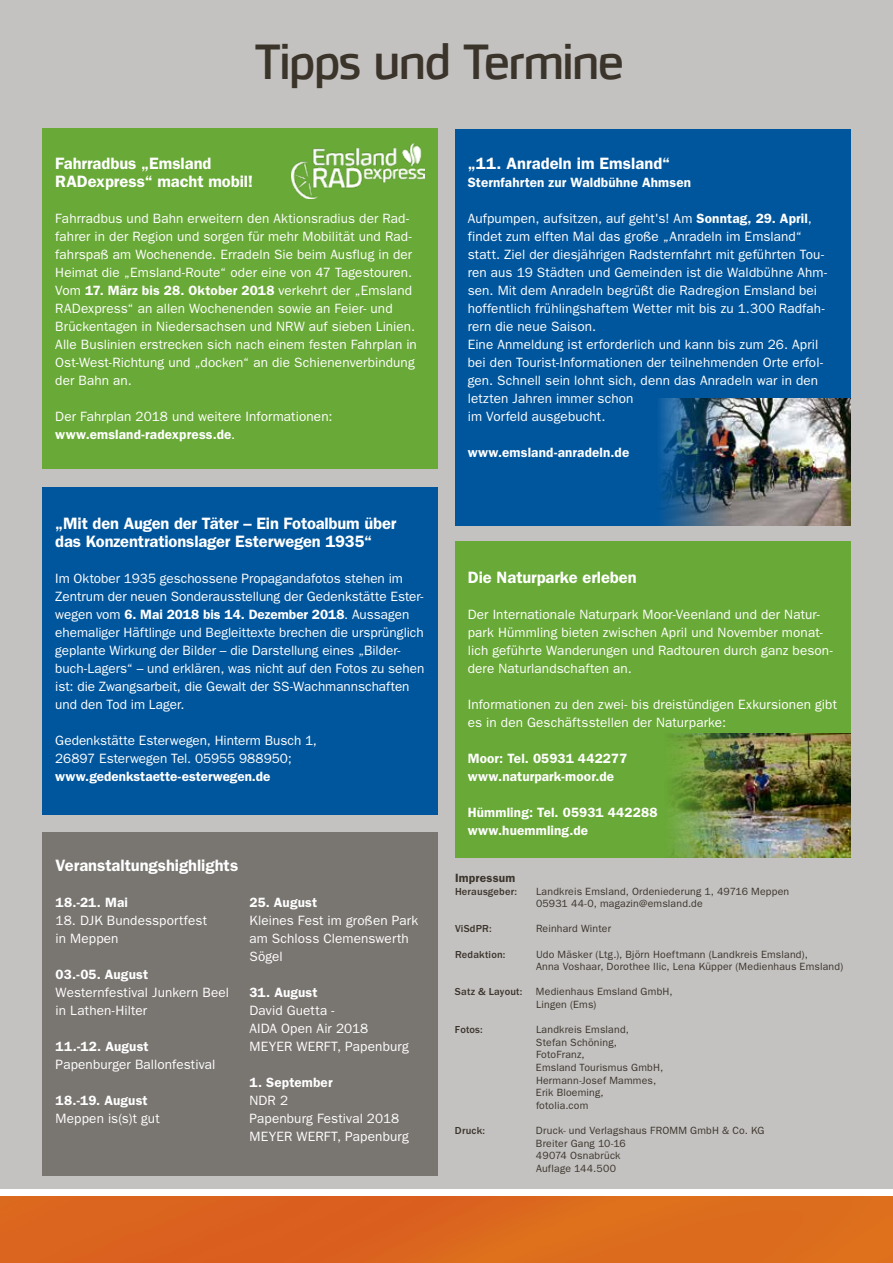
<style>
.page{position:relative;width:893px;height:1263px;background:#c3c2c1}
.page>*{position:absolute;margin:0;border:0;box-sizing:border-box;transform-origin:0 0}
.t1{font:45px "Hybrea";letter-spacing:-.005em;color:#3b342b}
.t2{font:600 16.5px/18px "Franklin Gothic LT";letter-spacing:-.005em;color:#fff}
.t3{font:13.5px/18px "Franklin Gothic LT";letter-spacing:.005em;color:#fff}
.t4{font:600 13.5px/18px "Franklin Gothic LT";letter-spacing:.01em;color:#fff}
.t5{font:600 12px "Franklin Gothic LT";letter-spacing:.015em;color:#3b342b}
.t6{font:10.5px/12.6px "Franklin Gothic LT";letter-spacing:.015em;color:#3b342b}
.t7{font:500 10.5px "Franklin Gothic LT";letter-spacing:.015em;color:#3b342b}
.s1{font-weight:600}
.s2{font-weight:500}
.s3{font-weight:400}
</style>
<div class="page">
<div style="left:43px;top:833px;width:395px;height:343px;background:#797571"></div>
<div style="left:43px;top:129px;width:395px;height:340px;background:#69a937"></div>
<div style="left:0;top:1189px;width:893px;height:9px;background:#fff"></div>
<div style="left:455px;top:541px;width:395px;height:316px;background:#69a937"></div>
<div style="left:43px;top:487px;width:395px;height:327px;background:#00569d"></div>
<div style="left:455px;top:129px;width:395px;height:397px;background:#00569d"></div>
<img style="left:660px;top:398px;width:190px;height:128px">
<img style="left:669px;top:733px;width:181px;height:124px">
<img style="left:292px;top:143px;width:133px;height:56px">
<img style="left:0;top:1196px;width:893px;height:67px">
<h1 class="t1" style="left:255px;top:34px;width:370px">Tipps und Termine</h1>
<p class="t2" style="left:55px;top:154px;width:199px">Fahrradbus „Emsland<br>RADexpress“ macht mobil!</p>
<p class="t3" style="left:55px;top:209px;width:363px">Fahrradbus und Bahn erweitern den Aktionsradius der Rad&shy;fahrer in der Region und sorgen für mehr Mobilität und Rad&shy;fahrspaß am Wochenende. Erradeln Sie beim Ausflug in der Heimat die „Emsland-Route“ oder eine von 47 Tagestouren.<br>Vom <span class="s1">17. März bis 28. Oktober 2018</span> verkehrt der „Emsland RADexpress“ an allen Wochenenden sowie an Feier- und Brückentagen in Niedersachsen und N RW auf sieben Linien.<br>Alle Buslinien erstrecken sich nach einem festen Fahrplan in Ost-West-Richtung und „docken“ an die Schienenverbindung der Bahn an.</p>
<p class="t3" style="left:55px;top:407px;width:279px">Der Fahrplan 2018 und weitere Informationen: <span class="s1">www.emsland-radexpress.de</span>.</p>
<p class="t2" style="left:55px;top:514px;width:343px">„Mit den Augen der Täter – Ein Fotoalbum über das Konzentrationslager Esterwegen 1935“</p>
<p class="t3" style="left:55px;top:569px;width:370px">Im Oktober 1935 geschossene Propagandafotos stehen im Zentrum der neuen Sonderausstellung der Gedenkstätte Ester&shy;wegen vom <span class="s1">6. Mai 2018 bis 14. Dezember 2018</span>. Aussagen ehemaliger Häftlinge und Begleittexte brechen die ursprünglich geplante Wirkung der Bilder – die Darstellung eines „Bilder&shy;buch-Lagers“ – und erklären, was nicht auf den Fotos zu sehen ist: die Zwangsarbeit, die Gewalt der SS-Wachmannschaften und den Tod im Lager.</p>
<p class="t3" style="left:55px;top:731px;width:263px">Gedenkstätte Esterwegen, H interm Busch 1,<br>26897 Esterwegen Tel. 05955 988950;</p>
<p class="t4" style="left:55px;top:767px;width:217px">www.gedenkstaette-esterwegen.de</p>
<p class="t2" style="left:56px;top:856px;width:184px">Veranstaltungshighlights</p>
<p class="t4" style="left:56px;top:893px;width:74px">18.-21. Mai</p>
<p class="t3" style="left:56px;top:911px;width:153px">18. DJK Bundessportfest in Meppen</p>
<p class="t4" style="left:56px;top:965px;width:94px">03.-05. August</p>
<p class="t3" style="left:56px;top:983px;width:175px">Westernfestival Junkern Beel in Lathen-H ilter</p>
<p class="t4" style="left:56px;top:1037px;width:95px">11.-12. August</p>
<p class="t3" style="left:56px;top:1055px;width:161px">Papenburger Ballonfestival</p>
<p class="t4" style="left:56px;top:1091px;width:94px">18.-19. August</p>
<p class="t3" style="left:56px;top:1109px;width:106px">Meppen is(s)t gut</p>
<p class="t4" style="left:249px;top:893px;width:69px">25. August</p>
<p class="t3" style="left:249px;top:911px;width:170px">Kleines Fest im großen Park am Schloss Clemenswerth<br>Sögel</p>
<p class="t4" style="left:249px;top:983px;width:70px">31. August</p>
<p class="t3" style="left:249px;top:1001px;width:161px">David Guetta -<br>AIDA Open Air 2018<br>MEYER WERFT, Papenburg</p>
<p class="t4" style="left:249px;top:1073px;width:85px">1. September</p>
<p class="t3" style="left:249px;top:1091px;width:161px">NDR 2<br>Papenburg Festival 2018<br>MEYER WERFT, Papenburg</p>
<p class="t2" style="left:468px;top:154px;width:204px">„11. Anradeln im Emsland“</p>
<p class="t4" style="left:468px;top:173px;width:225px">Sternfahrten zur Waldbühne Ahmsen</p>
<p class="t3" style="left:468px;top:209px;width:361px">Aufpumpen, aufsitzen, auf geht's! Am <span class="s1">Sonntag, 29. April</span>, findet zum elften Mal das große „Anradeln im Emsland“ statt. Ziel der diesjährigen Radsternfahrt mit geführten Tou&shy;ren aus 19 Städten und Gemeinden ist die Waldbühne Ahm&shy;sen. Mit dem Anradeln begrüßt die Radregion Emsland bei hoffentlich frühlingshaftem Wetter mit bis zu 1.300 Radfah&shy;rern die neue Saison.<br>Eine Anmeldung ist erforderlich und kann bis zum 26. April bei den Tourist-Informationen der teilnehmenden Orte erfol&shy;gen. Schnell sein lohnt sich, denn das Anradeln war in den letzten Jahren immer schon<br>im Vorfeld ausgebucht.</p>
<p class="t4" style="left:468px;top:443px;width:163px">www.emsland-anradeln.de</p>
<p class="t2" style="left:468px;top:568px;width:170px">Die Naturparke erleben</p>
<p class="t3" style="left:468px;top:605px;width:366px">Der Internationale Naturpark Moor-Veenland und der Natur&shy;park H ümmling bieten zwischen April und November monat&shy;lich geführte Wanderungen und Radtouren durch ganz beson&shy;dere Naturlandschaften an.</p>
<p class="t3" style="left:468px;top:695px;width:371px">Informationen zu den zwei- bis dreistündigen Exkursionen gibt es in den Geschäftsstellen der Naturparke:</p>
<p class="t4" style="left:468px;top:749px;width:161px">Moor: Tel. 05931 442277 www.naturpark-moor.de</p>
<p class="t4" style="left:468px;top:803px;width:191px">Hümmling: Tel. 05931 442288 www.huemmling.de</p>
<p class="t5" style="left:455px;top:871px;width:62px">Impressum</p>
<p class="t6" style="left:455px;top:885px;width:336px;text-align:center"><span class="s2">Herausgeber:</span> Landkreis Emsland, Ordeniederung 1, 49716 Meppen<br>05931 44-0, magazin@emsland.de</p>
<p class="t7" style="left:455px;top:923px;width:38px">ViSdPR:</p>
<p class="t6" style="left:536px;top:922px;width:77px">Reinhard Winter</p>
<p class="t7" style="left:455px;top:948px;width:52px">Redaktion:</p>
<p class="t6" style="left:536px;top:948px;width:273px">Udo Mäsker (Ltg.), Björn Hoeftmann (Landkreis Emsland),</p>
<p class="t6" style="left:455px;top:960px;width:23px">A</p>
<p class="t6" style="left:542px;top:960px;width:303px">nna Voshaar, Dorothee Ilic, Lena Küpper (Medienhaus Emsland)</p>
<p class="t7" style="left:455px;top:986px;width:69px">Satz &amp; Layout:</p>
<p class="t6" style="left:536px;top:985px;width:138px">Medienhaus Emsland GmbH ,</p>
<p class="t6" style="left:455px;top:998px;width:23px">L</p>
<p class="t6" style="left:541px;top:998px;width:56px">ingen (Ems)</p>
<p class="t7" style="left:455px;top:1024px;width:49px">Fotos: <span class="s3">L</span></p>
<p class="t6" style="left:536px;top:1023px;width:129px;text-indent:6px">andkreis Emsland,<br>Stefan Schöning,<br>FotoFranz,<br>Emsland Tourismus GmbH ,</p>
<p class="t6" style="left:455px;top:1074px;width:23px">H</p>
<p class="t6" style="left:536px;top:1074px;width:122px;text-indent:7px">ermann-Josef Mammes,<br>Erik Bloeming, fotolia.com</p>
<p class="t7" style="left:455px;top:1124px;width:32px">Druck:</p>
<p class="t6" style="left:536px;top:1124px;width:230px">Druck- und Verlagshaus FROMM GmbH &amp; Co. KG<br>Breiter Gang 10-16<br>49074 Osnabrück</p>
<p class="t6" style="left:455px;top:1162px;width:23px">A</p>
<p class="t6" style="left:542px;top:1162px;width:76px">uflage 144.500</p>
</div>
